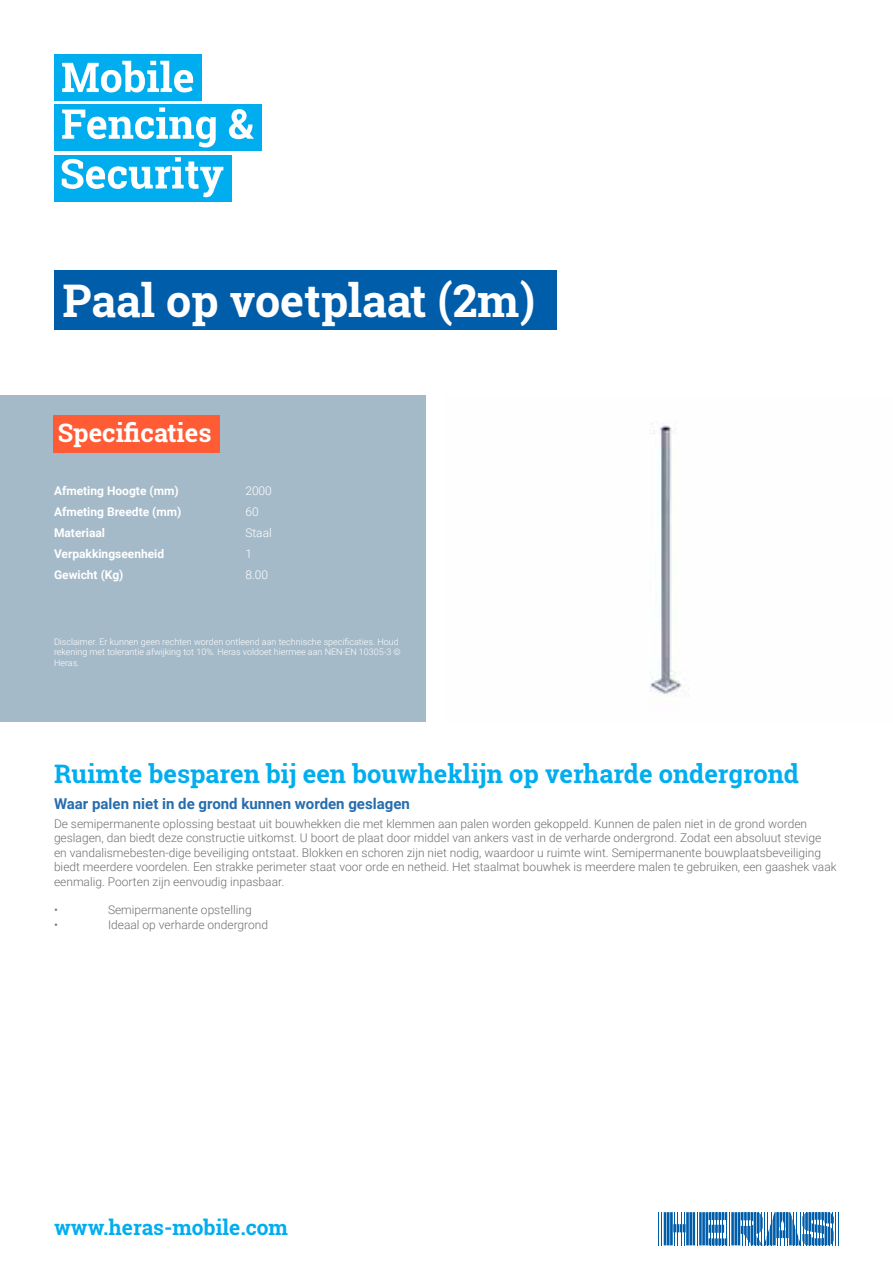
<style>
.page{position:relative;width:893px;height:1263px;background:#fff}
.page>*{position:absolute;margin:0;border:0;box-sizing:border-box;transform-origin:0 0}
.t1{font:700 45px "Roboto Slab";color:#fff}
.t2{font:700 25.5px "Roboto Slab";color:#00aeef}
.t3{font:700 25.5px "Roboto Slab";color:#fff}
.t4{font:700 21px "Roboto Slab";color:#00aeef}
.t5{font:700 15px "Roboto";color:#266dae}
.t6{font:300 12px/14.4px "Roboto";color:#6d6f73}
.t7{font:700 12px "Roboto";color:#fff}
.t8{font:300 12px "Roboto";color:#fff}
.t9{font:300 9px/10.8px "Roboto";color:#fff}
</style>
<div class="page">
<hr style="left:658px;top:1212px;width:1px;height:33px;background:#005daa">
<hr style="left:661px;top:1212px;width:1px;height:33px;background:#005daa">
<hr style="left:697px;top:1212px;width:1px;height:33px;background:#005daa">
<hr style="left:835px;top:1212px;width:1px;height:33px;background:#005daa">
<hr style="left:838px;top:1212px;width:1px;height:33px;background:#005daa">
<svg style="left:664px;top:1212px;width:31px;height:33px"></svg>
<hr style="left:705px;top:1212px;width:3px;height:33px;background:#005daa">
<hr style="left:702px;top:1212px;width:3px;height:33px;background:#005daa">
<hr style="left:699px;top:1212px;width:3px;height:33px;background:#005daa">
<svg style="left:709px;top:1212px;width:125px;height:33px"></svg>
<div style="left:54px;top:54px;width:147px;height:47px;background:#00aeef"></div>
<div style="left:54px;top:104px;width:207px;height:47px;background:#00aeef"></div>
<div style="left:54px;top:155px;width:177px;height:46px;background:#00aeef"></div>
<svg style="left:62px;top:61px;width:131px;height:31px"></svg>
<svg style="left:62px;top:107px;width:154px;height:40px"></svg>
<svg style="left:229px;top:109px;width:25px;height:30px"></svg>
<svg style="left:62px;top:157px;width:161px;height:40px"></svg>
<img style="left:650px;top:423px;width:39px;height:273px">
<div style="left:54px;top:270px;width:502px;height:59px;background:#005daa"></div>
<div style="left:0;top:396px;width:426px;height:326px;background:#a5bac9"></div>
<div style="left:54px;top:415px;width:166px;height:38px;background:#ff5c35"></div>
<h1 class="t1" style="left:63px;top:270px;width:474px">Paal op voetplaat (2m)</h1>
<h2 class="t3" style="left:58px;top:415px;width:155px">Specificaties</h2>
<p class="t7" style="left:54px;top:482px;width:126px">Afmeting Hoogte (mm)</p>
<p class="t8" style="left:245px;top:482px;width:28px">2000</p>
<p class="t7" style="left:54px;top:503px;width:129px">Afmeting Breedte (mm)</p>
<p class="t8" style="left:245px;top:503px;width:15px">60</p>
<p class="t7" style="left:54px;top:524px;width:53px">Materiaal</p>
<p class="t8" style="left:245px;top:524px;width:28px">Staal</p>
<p class="t7" style="left:54px;top:545px;width:112px">Verpakkingseenheid</p>
<p class="t8" style="left:245px;top:545px;width:8px">1</p>
<p class="t7" style="left:54px;top:566px;width:71px">Gewicht (Kg)</p>
<p class="t8" style="left:245px;top:566px;width:24px">8.00</p>
<p class="t9" style="left:54px;top:636px;width:348px">Disclaimer. Er kunnen geen rechten worden ontleend aan technische specificaties. Houd rekening met tolerantie afwijking tot 10%. Heras voldoet hiermee aan NEN-EN 10305-3 ©<br>Heras.</p>
<h2 class="t2" style="left:54px;top:756px;width:746px">Ruimte besparen bij een bouwheklijn op verharde ondergrond</h2>
<p class="t5" style="left:54px;top:793px;width:357px">Waar palen niet in de grond kunnen worden geslagen</p>
<p class="t6" style="left:54px;top:816px;width:784px">De semipermanente oplossing bestaat uit bouwhekken die met klemmen aan palen worden gekoppeld. Kunnen de palen niet in de grond worden geslagen, dan biedt deze constructie uitkomst. U boort de plaat door middel van ankers vast in de verharde ondergrond. Zodat een absoluut stevige en vandalismebesten-dige beveiliging ontstaat. Blokken en schoren zijn niet nodig, waardoor u ruimte wint. Semipermanente bouwplaatsbeveiliging biedt meerdere voordelen. Een strakke perimeter staat voor orde en netheid. Het staalmat bouwhek is meerdere malen te gebruiken, een gaashek vaak eenmalig. Poorten zijn eenvoudig inpasbaar.</p>
<p class="t6" style="left:54px;top:902px;width:5px">•</p>
<p class="t6" style="left:108px;top:902px;width:145px">Semipermanente opstelling</p>
<p class="t6" style="left:54px;top:917px;width:5px">•</p>
<p class="t6" style="left:108px;top:917px;width:162px">Ideaal op verharde ondergrond</p>
<h3 class="t4" style="left:54px;top:1213px;width:236px">www.heras-mobile.com</h3>
</div>
